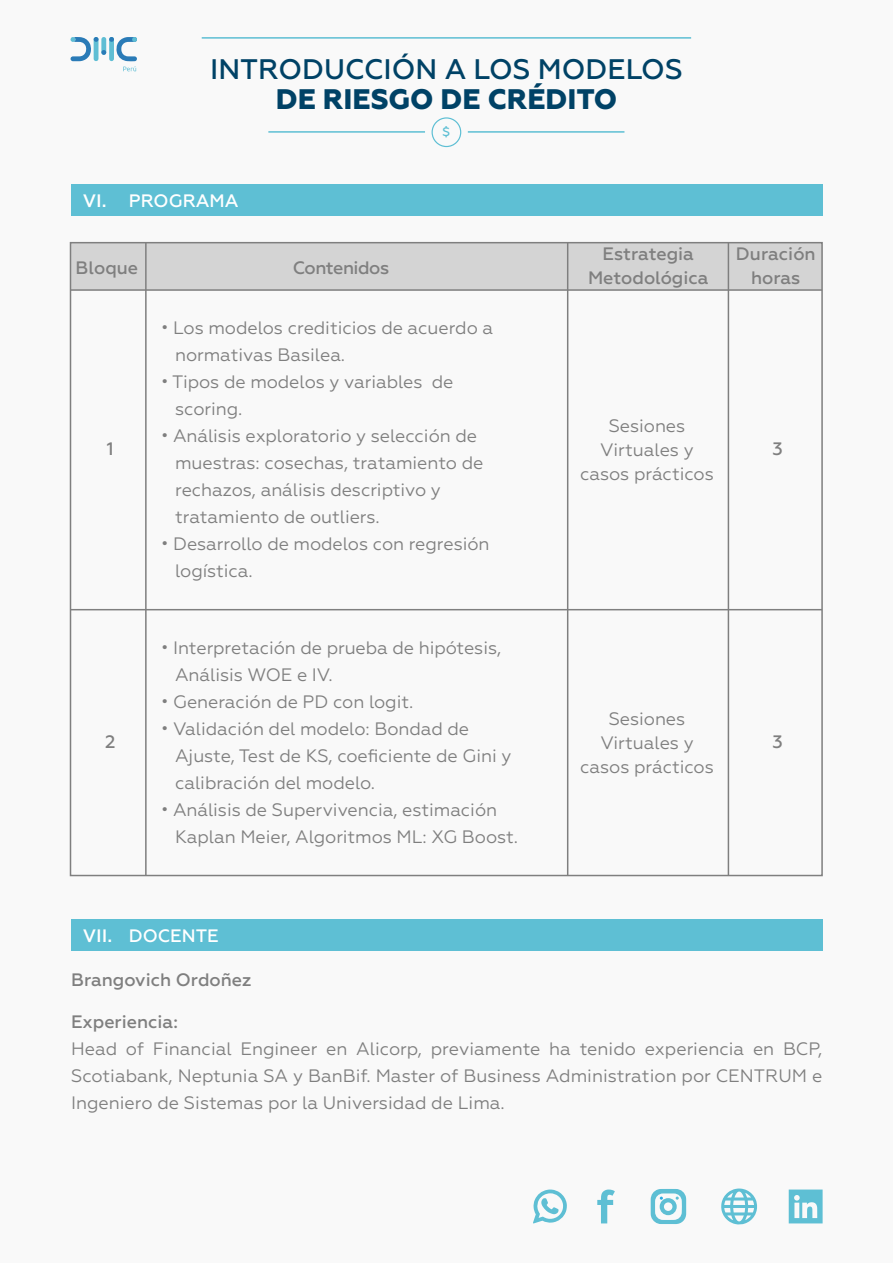
<style>
.page{position:relative;width:893px;height:1263px;background:#fff}
.page>*{position:absolute;margin:0;border:0;box-sizing:border-box;transform-origin:0 0}
.t1{font:500 28.2px "Geometria";color:#004266}
.t2{font:800 28.2px "Geometria";color:#004266}
.t3{font:18px/27px "Geometria";letter-spacing:-.005em;color:#7f7f7f}
.t4{font:500 18px/24px "Geometria";color:#7f7f7f;text-align:center}
.t5{font:500 18px "Geometria";color:#fff}
.t6{font:500 18px "Geometria";letter-spacing:-.025em;color:#7f7f7f}
.t7{font:500 12.3px "Geometria";color:#5ebfd4}
.s1{font-family:"Gotham"}
</style>
<div class="page">
<div style="left:0;top:0;width:892px;height:1263px;background:#f9f9f9"></div>
<div style="left:71px;top:919px;width:751px;height:32px;background:#5ebfd4"></div>
<svg style="left:70px;top:37px;width:67px;height:35px"></svg>
<div style="left:71px;top:184px;width:751px;height:32px;background:#5ebfd4"></div>
<div style="left:70px;top:243px;width:752px;height:47px;background:#d4d4d4"></div>
<hr style="left:145px;top:243px;width:2px;height:632px;background:#7f7f7f">
<hr style="left:728px;top:243px;width:1px;height:632px;background:#7f7f7f">
<hr style="left:567px;top:243px;width:1px;height:632px;background:#7f7f7f">
<hr style="left:70px;top:289px;width:752px;height:2px;background:#7f7f7f">
<hr style="left:70px;top:609px;width:752px;height:1px;background:#7f7f7f">
<hr style="left:202px;top:37px;width:489px;height:2px;background:#5ebfd4">
<hr style="left:268px;top:131px;width:157px;height:2px;background:#5ebfd4">
<hr style="left:468px;top:131px;width:156px;height:2px;background:#5ebfd4">
<div style="left:432px;top:117px;width:29px;height:30px;border:1px solid #5ebfd4;border-radius:50%"></div>
<svg style="left:789px;top:1189px;width:34px;height:34px"></svg>
<svg style="left:597px;top:1189px;width:18px;height:34px"></svg>
<svg style="left:651px;top:1189px;width:35px;height:35px"></svg>
<svg style="left:533px;top:1189px;width:34px;height:34px"></svg>
<svg style="left:721px;top:1188px;width:36px;height:37px"></svg>
<h1 class="t1" style="left:210px;top:52px;width:474px">INTRODUCCIÓN A LOS MODELOS</h1>
<h1 class="t2" style="left:276px;top:83px;width:343px">DE RIESGO DE CRÉDITO</h1>
<p class="t7" style="left:443px;top:125px;width:9px">$</p>
<p class="t5" style="left:83px;top:190px;width:157px"><span class="s1">VI.</span> PROGRAMA</p>
<p class="t4" style="left:76px;top:255px;width:64px">Bloque</p>
<p class="t6" style="left:293px;top:257px;width:98px">Contenidos</p>
<p class="t4" style="left:588px;top:242px;width:122px">Estrategia<br>Metodológica</p>
<p class="t4" style="left:736px;top:242px;width:81px">Duración horas</p>
<p class="t3" style="left:175px;top:314px;width:320px;text-indent:-14px">• Los modelos crediticios de acuerdo a normativas Basilea.</p>
<p class="t3" style="left:175px;top:368px;width:280px;text-indent:-14px">• Tipos de modelos y variables de scoring.</p>
<p class="t3" style="left:175px;top:422px;width:310px;text-indent:-14px">• Análisis exploratorio y selección de muestras: cosechas, tratamiento de rechazos, análisis descriptivo y tratamiento de outliers.</p>
<p class="t3" style="left:175px;top:530px;width:316px;text-indent:-14px">• Desarrollo de modelos con regresión logística.</p>
<p class="t3" style="left:580px;top:414px;width:135px;line-height:24px;text-align:center">Sesiones<br>Virtuales y casos prácticos</p>
<p class="t4" style="left:107px;top:437px;width:8px">1</p>
<p class="t4" style="left:772px;top:437px;width:12px">3</p>
<p class="t4" style="left:105px;top:730px;width:12px">2</p>
<p class="t3" style="left:175px;top:634px;width:328px;text-indent:-14px">• Interpretación de prueba de hipótesis,<br>Análisis WOE e IV.</p>
<p class="t3" style="left:161px;top:688px;width:254px">• Generación de PD con logit.</p>
<p class="t3" style="left:175px;top:715px;width:338px;text-indent:-14px">• Validación del modelo: Bondad de<br>Ajuste, Test de KS, coeficiente de Gini y calibración del modelo.</p>
<p class="t3" style="left:175px;top:796px;width:344px;text-indent:-14px">• Análisis de Supervivencia, estimación<br>Kaplan Meier, Algoritmos ML: XG Boost.</p>
<p class="t3" style="left:580px;top:706px;width:135px;line-height:24px;text-align:center">Sesiones<br>Virtuales y casos prácticos</p>
<p class="t4" style="left:772px;top:730px;width:12px">3</p>
<p class="t5" style="left:83px;top:925px;width:138px"><span class="s1">VII.</span> DOCENTE</p>
<p class="t4" style="left:71px;top:968px;width:182px">Brangovich Ordoñez</p>
<p class="t4" style="left:71px;top:1009px;width:108px">Experiencia:</p>
<p class="t3" style="left:71px;top:1035px;width:753px;text-align:justify">Head of Financial Engineer en Alicorp, previamente ha tenido experiencia en BCP, Scotiabank, Neptunia SA y BanBif. Master of Business Administration por CENTRUM e Ingeniero de Sistemas por la Universidad de Lima.</p>
</div>
